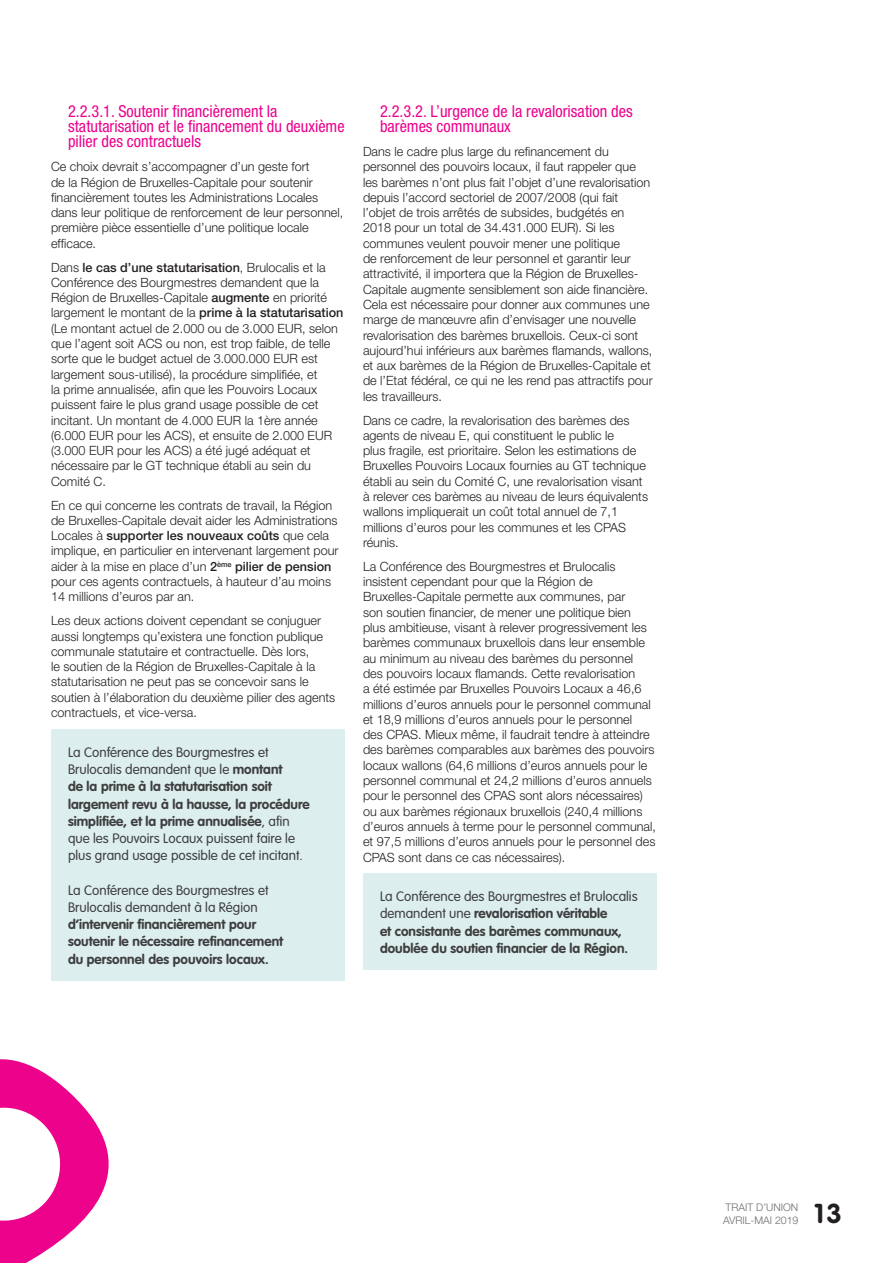
<style>
.page{position:relative;width:893px;height:1263px;background:#fff}
.page>*{position:absolute;margin:0;border:0;box-sizing:border-box;transform-origin:0 0}
.t1{font:700 27px "VAG Rounded";color:#231f20}
.t2{font:condensed 16.5px/15.3px "Helvetica Neue LT Pro";color:#ed028c}
.t3{font:300 13.5px/17.2px "VAG Rounded";color:#3e3e3f}
.t4{font:700 13.5px/17.2px "VAG Rounded";color:#3e3e3f}
.t5{font:300 12.75px/15.3px "Helvetica Neue LT Pro";color:#231f20}
.t6{font:300 10.5px/12.6px "Helvetica Neue LT Pro";color:#6c6d70}
.s1{font-weight:500}
.s2{font-weight:700}
.s3{font-weight:300}
</style>
<div class="page">
<svg style="left:0;top:1059px;width:109px;height:204px"></svg>
<div style="left:51px;top:729px;width:294px;height:252px;background:#dee"></div>
<div style="left:363px;top:873px;width:294px;height:97px;background:#dee"></div>
<p class="t2" style="left:68px;top:103px;width:278px">2.2.3.1. Soutenir financièrement la statutarisation et le financement du deuxième pilier des contractuels</p>
<p class="t5" style="left:51px;top:159px;width:294px">Ce choix devrait s’accompagner d’un geste fort<br>de la Région de Bruxelles-Capitale pour soutenir financièrement toutes les Administrations Locales dans leur politique de renforcement de leur personnel, première pièce essentielle d’une politique locale efficace.</p>
<p class="t5" style="left:51px;top:259px;width:294px">Dans <span class="s1">le cas d’une statutarisation</span>, Brulocalis et la Conférence des Bourgmestres demandent que la Région de Bruxelles-Capitale <span class="s1">augmente</span> en priorité largement le montant de la <span class="s1">prime à la statutarisation </span>(Le montant actuel de 2.000 ou de 3.000 EUR, selon que l’agent soit ACS ou non, est trop faible, de telle sorte que le budget actuel de 3.000.000 EUR est largement sous-utilisé), la procédure simplifiée, et<br>la prime annualisée, afin que les Pouvoirs Locaux puissent faire le plus grand usage possible de cet incitant. Un montant de 4.000 EUR la 1ère année (6.000 EUR pour les ACS), et ensuite de 2.000 EUR (3.000 EUR pour les ACS) a été jugé adéquat et nécessaire par le GT technique établi au sein du Comité C.</p>
<p class="t5" style="left:51px;top:497px;width:289px">En ce qui concerne les contrats de travail, la Région de Bruxelles-Capitale devait aider les Administrations Locales à <span class="s1">supporter les nouveaux coûts</span> que cela implique, en particulier en intervenant largement pour aider à la mise en place d’un <span class="s1">2</span><sup>ème</sup> <span class="s1">pilier de pension </span>pour ces agents contractuels, à hauteur d’au moins 14 millions d’euros par an.</p>
<p class="t5" style="left:51px;top:613px;width:286px">Les deux actions doivent cependant se conjuguer aussi longtemps qu’existera une fonction publique communale statutaire et contractuelle. Dès lors,<br>le soutien de la Région de Bruxelles-Capitale à la statutarisation ne peut pas se concevoir sans le soutien à l’élaboration du deuxième pilier des agents contractuels, et vice-versa.</p>
<p class="t3" style="left:68px;top:743px;width:243px">La Conférence des Bourgmestres et Brulocalis demandent que le <span class="s2">montant<br>de la prime à la statutarisation soit largement revu à la hausse, la procédure simplifiée, et la prime annualisée</span>, afin que les Pouvoirs Locaux puissent faire le plus grand usage possible de cet incitant.</p>
<p class="t3" style="left:68px;top:881px;width:202px">La Conférence des Bourgmestres et<br>Brulocalis demandent à la Région</p>
<p class="t4" style="left:68px;top:916px;width:217px">d’intervenir financièrement pour soutenir le nécessaire refinancement du personnel des pouvoirs locaux.</p>
<p class="t2" style="left:380px;top:103px;width:254px">2.2.3.2. L’urgence de la revalorisation des barèmes communaux</p>
<p class="t5" style="left:363px;top:143px;width:291px">Dans le cadre plus large du refinancement du personnel des pouvoirs locaux, il faut rappeler que les barèmes n’ont plus fait l’objet d’une revalorisation depuis l’accord sectoriel de 2007/2008 (qui fait l’objet de trois arrêtés de subsides, budgétés en 2018 pour un total de 34.431.000 EUR). Si les communes veulent pouvoir mener une politique<br>de renforcement de leur personnel et garantir leur attractivité, il importera que la Région de Bruxelles-Capitale augmente sensiblement son aide financière.<br>Cela est nécessaire pour donner aux communes une marge de manœuvre afin d’envisager une nouvelle revalorisation des barèmes bruxellois. Ceux-ci sont aujourd’hui inférieurs aux barèmes flamands, wallons, et aux barèmes de la Région de Bruxelles-Capitale et de l’Etat fédéral, ce qui ne les rend pas attractifs pour les travailleurs.</p>
<p class="t5" style="left:363px;top:412px;width:287px">Dans ce cadre, la revalorisation des barèmes des agents de niveau E, qui constituent le public le<br>plus fragile, est prioritaire. Selon les estimations de Bruxelles Pouvoirs Locaux fournies au GT technique établi au sein du Comité C, une revalorisation visant à relever ces barèmes au niveau de leurs équivalents wallons impliquerait un coût total annuel de 7,1 millions d’euros pour les communes et les CPAS réunis.</p>
<p class="t5" style="left:363px;top:558px;width:294px">La Conférence des Bourgmestres et Brulocalis insistent cependant pour que la Région de Bruxelles-Capitale permette aux communes, par<br>son soutien financier, de mener une politique bien plus ambitieuse, visant à relever progressivement les barèmes communaux bruxellois dans leur ensemble au minimum au niveau des barèmes du personnel des pouvoirs locaux flamands. Cette revalorisation<br>a été estimée par Bruxelles Pouvoirs Locaux a 46,6 millions d’euros annuels pour le personnel communal et 18,9 millions d’euros annuels pour le personnel<br>des CPAS. Mieux même, il faudrait tendre à atteindre des barèmes comparables aux barèmes des pouvoirs locaux wallons (64,6 millions d’euros annuels pour le personnel communal et 24,2 millions d’euros annuels pour le personnel des CPAS sont alors nécessaires) ou aux barèmes régionaux bruxellois (240,4 millions d’euros annuels à terme pour le personnel communal, et 97,5 millions d’euros annuels pour le personnel des CPAS sont dans ce cas nécessaires).</p>
<p class="t4" style="left:380px;top:887px;width:259px"><span class="s3">La Conférence des Bourgmestres et Brulocalis demandent une</span> revalorisation véritable<br>et consistante des barèmes communaux, doublée du soutien financier de la Région.</p>
<p class="t6" style="left:723px;top:1201px;width:77px">TRAIT D’UNION<br>AVRIL-MAI 2019</p>
<h1 class="t1" style="left:814px;top:1198px;width:29px">13</h1>
</div>
